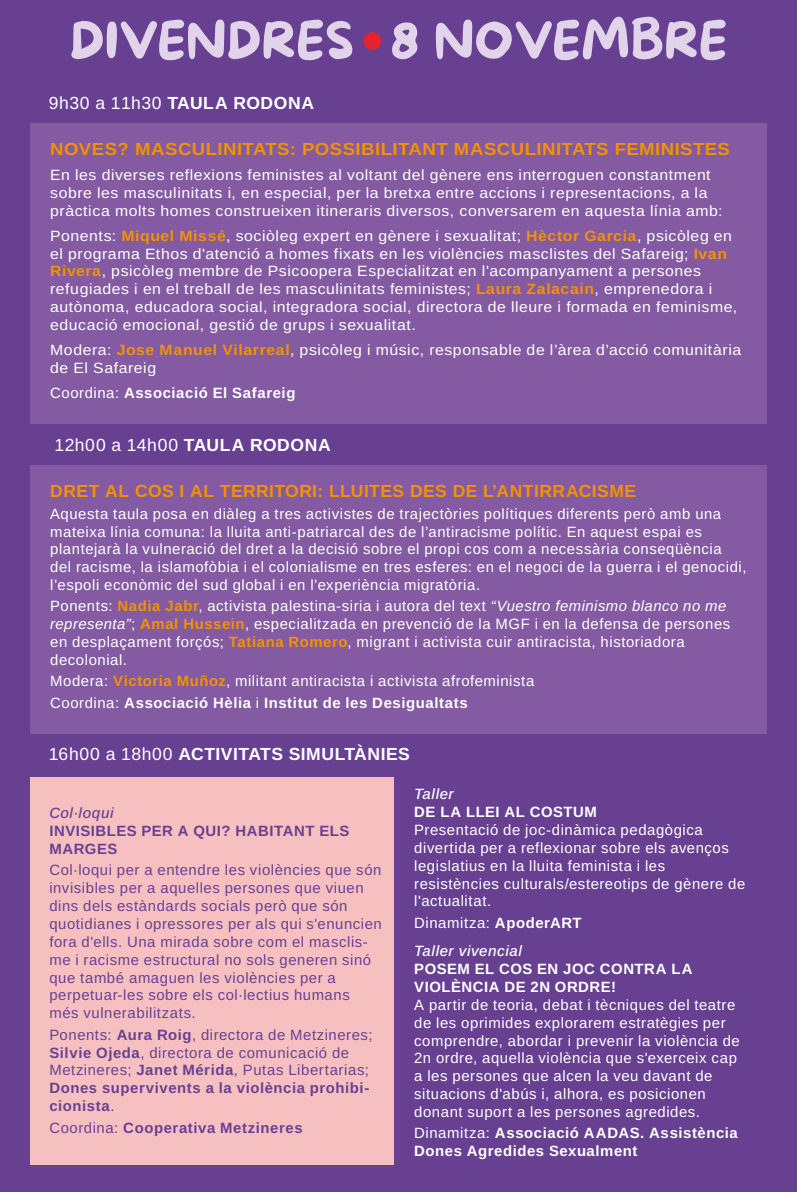
<style>
.page{position:relative;width:797px;height:1192px;background:#fff}
.page>*{position:absolute;margin:0;border:0;box-sizing:border-box;transform-origin:0 0}
.t1{font:50.75px "More Sugar";color:#e1d3e9}
.t2{font:17.5px "Arimo";letter-spacing:.035em;color:#fff}
.t3{font:17.5px "Arimo";letter-spacing:.025em;color:#f39200;scale:1.06 1}
.t4{font:17.5px "Arimo";letter-spacing:.025em;color:#f39200}
.t5{font:14.88px/17.8px "Arimo";letter-spacing:.035em;color:#fff}
.t6{font:14.88px/17.8px "Arimo";letter-spacing:.035em;color:#fff;scale:1.06 1}
.t7{font:14.88px/17.8px "Arimo";letter-spacing:.04em;color:#684092}
.t8{font:700 14.88px "Arimo";letter-spacing:.04em;color:#684092}
.t9{font:700 14.88px "Arimo";letter-spacing:.04em;color:#fff}
.t10{font:italic 500 14.88px "Arimo";letter-spacing:.035em;color:#fff}
.t11{font:italic 500 14.88px "Arimo";letter-spacing:.035em;color:#684092}
.s1{font-family:"Myriad Pro"}
.s2{color:#f39200}
.s3{font-weight:700;color:#f39200}
.s4{font-weight:400}
.s5{font-style:italic}
</style>
<div class="page">
<div style="left:0;top:0;width:796px;height:1191px;background:#684092"></div>
<hr style="left:796px;top:0;width:1px;height:1191px;background:#f6c0c1">
<div style="left:30px;top:776px;width:363px;height:388px;background:#f6c0c1"></div>
<div style="left:30px;top:123px;width:736px;height:300px;background:#845ba2"></div>
<div style="left:30px;top:464px;width:736px;height:269px;background:#845ba2"></div>
<div style="left:363px;top:32px;width:18px;height:18px;background:#e5232f;border-radius:50%"></div>
<h1 class="t1" style="left:69px;top:13px;width:659px">DÏVENDRES <span class="s1">·</span> 8 NÕVEMBRE</h1>
<p class="t2" style="left:49px;top:93px;width:267px">9h30 a 11h30 TAULA RODONA</p>
<p class="t3" style="left:50px;top:139px;width:642px">NOVES? MASCULINITATS: POSSIBILITANT MASCULINITATS FEMINISTES</p>
<p class="t6" style="left:50px;top:166px;width:635px">En les diverses reflexions feministes al voltant del gènere ens interroguen constantment sobre les masculinitats i, en especial, per la bretxa entre accions i representacions, a la pràctica molts homes construeixen itineraris diversos, conversarem en aquesta línia amb:</p>
<p class="t6" style="left:50px;top:226px;width:649px">Ponents: <span class="s2">Miquel Missé</span>, sociòleg expert en gènere i sexualitat; <span class="s2">Hèctor Garcia</span>, psicòleg en el programa Ethos d'atenció a homes fixats en les violències masclistes del Safareig; <span class="s2">Ivan Rivera</span>, psicòleg membre de Psicoopera Especialitzat en l'acompanyament a persones refugiades i en el treball de les masculinitats feministes; <span class="s2">Laura Zalacain</span>, emprenedora i autònoma, educadora social, integradora social, directora de lleure i formada en feminisme, educació emocional, gestió de grups i sexualitat.</p>
<p class="t6" style="left:50px;top:341px;width:653px">Modera: <span class="s3">Jose Manuel Vilarreal</span>, psicòleg i músic, responsable de l’àrea d’acció comunitària de El Safareig</p>
<p class="t9" style="left:50px;top:384px;width:246px"><span class="s4">Coordina:</span> Associació El Safareig</p>
<p class="t2" style="left:54px;top:435px;width:278px">12h00 a 14h00 TAULA RODONA</p>
<p class="t4" style="left:50px;top:481px;width:587px">DRET AL COS I AL TERRITORI: LLUITES DES DE L’ANTIRRACISME</p>
<p class="t5" style="left:50px;top:504px;width:697px">Aquesta taula posa en diàleg a tres activistes de trajectòries polítiques diferents però amb una mateixa línia comuna: la lluita anti-patriarcal des de l’antiracisme polític. En aquest espai es plantejarà la vulneració del dret a la decisió sobre el propi cos com a necessària conseqüència<br>del racisme, la islamofòbia i el colonialisme en tres esferes: en el negoci de la guerra i el genocidi, l’espoli econòmic del sud global i en l’experiència migratòria.</p>
<p class="t5" style="left:50px;top:597px;width:681px">Ponents: <span class="s3">Nadia Jabr</span>, activista palestina-siria i autora del text <span class="s5">“Vuestro feminismo blanco no me representa”</span>; <span class="s3">Amal Hussein</span>, especialitzada en prevenció de la MGF i en la defensa de persones en desplaçament forçós; <span class="s3">Tatiana Romero</span>, migrant i activista cuir antiracista, historiadora decolonial.</p>
<p class="t5" style="left:50px;top:670px;width:485px;line-height:21.3px">Modera: <span class="s2">Victoria Muñoz</span>, militant antiracista i activista afrofeminista<br>Coordina: Associació Hèlia i Institut de les Desigualtats</p>
<p class="t2" style="left:49px;top:743px;width:362px">16h00 a 18h00 ACTIVITATS SIMULTÀNIES</p>
<p class="t11" style="left:49px;top:804px;width:66px">Col·loqui</p>
<p class="t7" style="left:49px;top:821px;width:301px">INVISIBLES PER A QUI? HABITANT ELS<br>MARGES</p>
<p class="t7" style="left:49px;top:861px;width:334px">Col·loqui per a entendre les violències que són invisibles per a aquelles persones que viuen dins dels estàndards socials però que són quotidianes i opressores per als qui s'enuncien fora d'ells. Una mirada sobre com el masclis&shy;me i racisme estructural no sols generen sinó que també amaguen les violències per a perpetuar-les sobre els col·lectius humans més vulnerabilitzats.</p>
<p class="t7" style="left:49px;top:1025px;width:324px">Ponents: Aura Roig, directora de Metzineres; Silvie Ojeda, directora de comunicació de Metzineres; Janet Mérida, Putas Libertarias; Dones supervivents a la violència prohibi&shy;cionista.</p>
<p class="t8" style="left:49px;top:1118px;width:255px"><span class="s4">Coordina:</span> Cooperativa Metzineres</p>
<p class="t10" style="left:414px;top:785px;width:41px">Taller</p>
<p class="t5" style="left:414px;top:802px;width:332px">DE LA LLEI AL COSTUM<br>Presentació de joc-dinàmica pedagògica divertida per a reflexionar sobre els avenços legislatius en la lluita feminista i les resistències culturals/estereotips de gènere de l'actualitat.</p>
<p class="t5" style="left:414px;top:913px;width:169px">Dinamitza: ApoderART</p>
<p class="t10" style="left:414px;top:942px;width:109px">Taller vivencial</p>
<p class="t5" style="left:414px;top:959px;width:327px">POSEM EL COS EN JOC CONTRA LA VIOLÈNCIA DE 2N ORDRE!<br>A partir de teoria, debat i tècniques del teatre de les oprimides explorarem estratègies per comprendre, abordar i prevenir la violència de 2n ordre, aquella violència que s'exerceix cap a les persones que alcen la veu davant de situacions d'abús i, alhora, es posicionen donant suport a les persones agredides.</p>
<p class="t5" style="left:414px;top:1123px;width:325px">Dinamitza: Associació AADAS. Assistència<br>Dones Agredides Sexualment</p>
</div>
